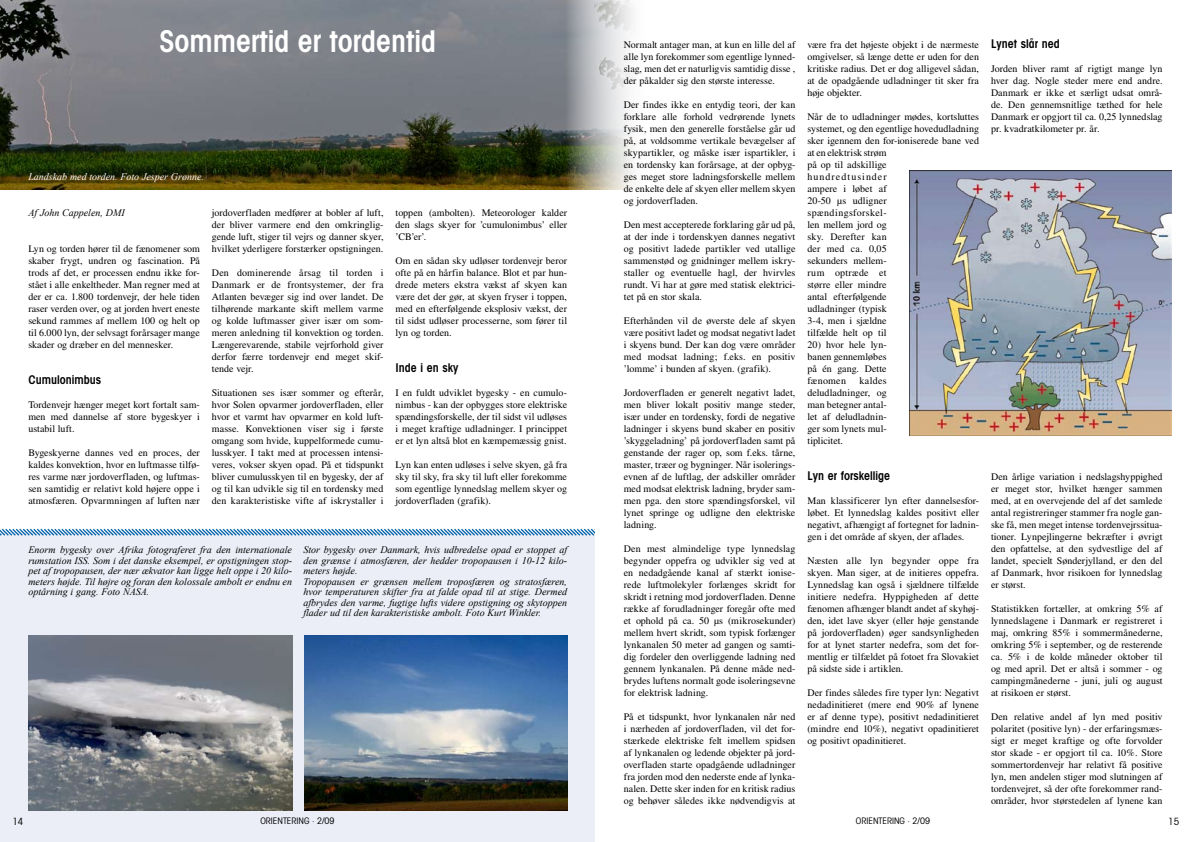
<style>
.page{position:relative;width:1191px;height:842px;background:#fff}
.page>*{position:absolute;margin:0;border:0;box-sizing:border-box;transform-origin:0 0}
.t1{font:600 condensed 30px "Avant Garde";color:#fff}
.t2{font:600 condensed 12px "Avant Garde";color:#000}
.t3{font:10px/12px "Times";color:#000;text-align:justify}
.t4{font:italic 10px/10.5px "Times New Roman";color:#000;text-align:justify}
.t5{font:italic 10px "Times New Roman";color:#fff}
.t6{font:condensed 10px "Avant Garde";color:#000}
.t7{font:condensed 9px "Avant Garde";color:#000}
</style>
<div class="page">
<div style="left:0;top:528px;width:595px;height:314px;background:#eceef7"></div>
<img style="left:0;top:0;width:633px;height:190px">
<img style="left:305px;top:635px;width:262px;height:175px">
<img style="left:28px;top:635px;width:264px;height:176px">
<img style="left:909px;top:170px;width:262px;height:266px">
<h1 class="t1" style="left:159px;top:22px;width:278px">Sommertid er tordentid</h1>
<p class="t5" style="left:28px;top:171px;width:177px">Landskab med torden. Foto Jesper Grønne.</p>
<p class="t4" style="left:28px;top:207px;width:98px">Af John Cappelen, DMI</p>
<p class="t3" style="left:28px;top:243px;width:173px">Lyn og torden hører til de fænomener som skaber frygt, undren og fascination. På trods af det, er processen endnu ikke for&shy;stået i alle enkeltheder. Man regner med at der er ca. 1.800 tordenvejr, der hele tiden raser verden over, og at jorden hvert eneste sekund rammes af mellem 100 og helt op til 6.000 lyn, der selvsagt forårsager mange skader og dræber en del mennesker.</p>
<p class="t2" style="left:28px;top:372px;width:74px">Cumulonimbus</p>
<p class="t3" style="left:28px;top:399px;width:173px">Tordenvejr hænger meget kort fortalt sam&shy;men med dannelse af store bygeskyer i ustabil luft.</p>
<p class="t3" style="left:28px;top:447px;width:173px">Bygeskyerne dannes ved en proces, der kaldes konvektion, hvor en luftmasse tilfø&shy;res varme nær jordoverfladen, og luftmas&shy;sen samtidig er relativt kold højere oppe i atmosfæren. Opvarmningen af luften nær</p>
<p class="t3" style="left:212px;top:207px;width:173px">jordoverfladen medfører at bobler af luft, der bliver varmere end den omkringlig&shy;gende luft, stiger til vejrs og danner skyer, hvilket yderligere forstærker opstigningen.</p>
<p class="t3" style="left:212px;top:267px;width:173px">Den dominerende årsag til torden i Danmark er de frontsystemer, der fra Atlanten bevæger sig ind over landet. De tilhørende markante skift mellem varme og kolde luftmasser giver især om som&shy;meren anledning til konvektion og torden.<br>Længerevarende, stabile vejrforhold giver derfor færre tordenvejr end meget skif&shy;tende vejr.</p>
<p class="t3" style="left:212px;top:387px;width:173px">Situationen ses især sommer og efterår, hvor Solen opvarmer jordoverfladen, eller hvor et varmt hav opvarmer en kold luft&shy;masse. Konvektionen viser sig i første omgang som hvide, kuppelformede cumu&shy;lusskyer. I takt med at processen intensi&shy;veres, vokser skyen opad. På et tidspunkt bliver cumulusskyen til en bygesky, der af og til kan udvikle sig til en tordensky med den karakteristiske vifte af iskrystaller i</p>
<p class="t3" style="left:395px;top:207px;width:173px">toppen (ambolten). Meteorologer kalder den slags skyer for ’cumulonimbus’ eller ’CB’er’.</p>
<p class="t3" style="left:395px;top:255px;width:173px">Om en sådan sky udløser tordenvejr beror ofte på en hårfin balance. Blot et par hun&shy;drede meters ekstra vækst af skyen kan være det der gør, at skyen fryser i toppen, med en efterfølgende eksplosiv vækst, der til sidst udløser processerne, som fører til lyn og torden.</p>
<p class="t2" style="left:395px;top:360px;width:64px">Inde i en sky</p>
<p class="t3" style="left:395px;top:387px;width:173px">I en fuldt udviklet bygesky - en cumulo&shy;nimbus - kan der opbygges store elektriske spændingsforskelle, der til sidst vil udløses i meget kraftige udladninger. I princippet er et lyn altså blot en kæmpemæssig gnist.</p>
<p class="t3" style="left:395px;top:459px;width:173px">Lyn kan enten udløses i selve skyen, gå fra sky til sky, fra sky til luft eller forekomme som egentlige lynnedslag mellem skyer og jordoverfladen (grafik).</p>
<p class="t4" style="left:28px;top:544px;width:265px">Enorm bygesky over Afrika fotograferet fra den internationale rumstation ISS. Som i det danske eksempel, er opstigningen stop&shy;pet af tropopausen, der nær ækvator kan ligge helt oppe i 20 kilo&shy;meters højde. Til højre og foran den kolossale ambolt er endnu en optårning i gang. Foto NASA.</p>
<p class="t4" style="left:303px;top:544px;width:265px;text-align:left">Stor bygesky over Danmark, hvis udbredelse opad er stoppet af den grænse i atmosfæren, der hedder tropopausen i 10-12 kilo&shy;meters højde.<br>Tropopausen er grænsen mellem troposfæren og stratosfæren, hvor temperaturen skifter fra at falde opad til at stige. Dermed afbrydes den varme, fugtige lufts videre opstigning og skytoppen flader ud til den karakteristiske ambolt. Foto Kurt Winkler.</p>
<p class="t3" style="left:624px;top:39px;width:173px">Normalt antager man, at kun en lille del af alle lyn forekommer som egentlige lynned&shy;slag, men det er naturligvis samtidig disse , der påkalder sig den største interesse.</p>
<p class="t3" style="left:624px;top:99px;width:173px">Der findes ikke en entydig teori, der kan forklare alle forhold vedrørende lynets fysik, men den generelle forståelse går ud på, at voldsomme vertikale bevægelser af skypartikler, og måske især ispartikler, i en tordensky kan forårsage, at der opbyg&shy;ges meget store ladningsforskelle mellem de enkelte dele af skyen eller mellem skyen og jordoverfladen.</p>
<p class="t3" style="left:624px;top:219px;width:173px">Den mest accepterede forklaring går ud på, at der inde i tordenskyen dannes negativt og positivt ladede partikler ved utallige sammenstød og gnidninger mellem iskry&shy;staller og eventuelle hagl, der hvirvles rundt. Vi har at gøre med statisk elektrici&shy;tet på en stor skala.</p>
<p class="t3" style="left:624px;top:315px;width:173px">Efterhånden vil de øverste dele af skyen være positivt ladet og modsat negativt ladet i skyens bund. Der kan dog være områder med modsat ladning; f.eks. en positiv ’lomme’ i bunden af skyen. (grafik).</p>
<p class="t3" style="left:624px;top:387px;width:173px">Jordoverfladen er generelt negativt ladet, men bliver lokalt positiv mange steder, især under en tordensky, fordi de negative ladninger i skyens bund skaber en positiv ’skyggeladning’ på jordoverfladen samt på genstande der rager op, som f.eks. tårne, master, træer og bygninger. Når isolerings&shy;evnen af de luftlag, der adskiller områder med modsat elektrisk ladning, bryder sam&shy;men pga. den store spændingsforskel, vil lynet springe og udligne den elektriske ladning.</p>
<p class="t3" style="left:624px;top:543px;width:173px">Den mest almindelige type lynnedslag begynder oppefra og udvikler sig ved at en nedadgående kanal af stærkt ionise&shy;rede luftmolekyler forlænges skridt for skridt i retning mod jordoverfladen. Denne række af forudladninger foregår ofte med et ophold på ca. 50 µs (mikrosekunder) mellem hvert skridt, som typisk forlænger lynkanalen 50 meter ad gangen og samti&shy;dig fordeler den overliggende ladning ned gennem lynkanalen. På denne måde ned&shy;brydes luftens normalt gode isoleringsevne for elektrisk ladning.</p>
<p class="t3" style="left:624px;top:711px;width:173px">På et tidspunkt, hvor lynkanalen når ned i nærheden af jordoverfladen, vil det for&shy;stærkede elektriske felt imellem spidsen af lynkanalen og ledende objekter på jord&shy;overfladen starte opadgående udladninger fra jorden mod den nederste ende af lynka&shy;nalen. Dette sker inden for en kritisk radius og behøver således ikke nødvendigvis at</p>
<p class="t3" style="left:807px;top:39px;width:173px">være fra det højeste objekt i de nærmeste omgivelser, så længe dette er uden for den kritiske radius. Det er dog alligevel sådan, at de opadgående udladninger tit sker fra høje objekter.</p>
<p class="t3" style="left:807px;top:111px;width:173px;text-align:left">Når de to udladninger mødes, kortsluttes systemet, og den egentlige hovedudladning sker igennem den for-ioniserede bane ved at en elektrisk strøm<br>på op til adskillige<br>hundredtusinder<br>ampere i løbet af<br>20-50 µs udligner<br>spændingsforskel-<br>len mellem jord og<br>sky. Derefter kan<br>der med ca. 0,05<br>sekunders mellem-<br>rum optræde et<br>større eller mindre<br>antal efterfølgende<br>udladninger (typisk<br>3-4, men i sjældne<br>tilfælde helt op til</p>
<p class="t3" style="left:807px;top:339px;width:81px">20) hvor hele lyn&shy;banen gennemløbes på én gang. Dette fænomen</p>
<p class="t3" style="left:807px;top:375px;width:81px;text-indent:52px">kaldes deludladninger, og man betegner antal&shy;let af deludladnin&shy;ger som lynets mul&shy;tiplicitet.</p>
<p class="t2" style="left:807px;top:468px;width:84px">Lyn er forskellige</p>
<p class="t3" style="left:807px;top:495px;width:173px">Man klassificerer lyn efter dannelsesfor&shy;løbet. Et lynnedslag kaldes positivt eller negativt, afhængigt af fortegnet for ladnin&shy;gen i det område af skyen, der aflades.</p>
<p class="t3" style="left:807px;top:555px;width:173px">Næsten alle lyn begynder oppe fra skyen. Man siger, at de initieres oppefra.<br>Lynnedslag kan også i sjældnere tilfælde initiere nedefra. Hyppigheden af dette fænomen afhænger blandt andet af skyhøj&shy;den, idet lave skyer (eller høje genstande på jordoverfladen) øger sandsynligheden for at lynet starter nedefra, som det for&shy;mentlig er tilfældet på fotoet fra Slovakiet på sidste side i artiklen.</p>
<p class="t3" style="left:807px;top:687px;width:173px">Der findes således fire typer lyn: Negativt nedadinitieret (mere end 90% af lynene er af denne type), positivt nedadinitieret (mindre end 10%), negativt opadinitieret og positivt opadinitieret.</p>
<p class="t2" style="left:991px;top:36px;width:70px">Lynet slår ned</p>
<p class="t3" style="left:991px;top:63px;width:173px">Jorden bliver ramt af rigtigt mange lyn hver dag. Nogle steder mere end andre.<br>Danmark er ikke et særligt udsat områ&shy;de. Den gennemsnitlige tæthed for hele Danmark er opgjort til ca. 0,25 lynnedslag pr. kvadratkilometer pr. år.</p>
<p class="t3" style="left:991px;top:471px;width:173px">Den årlige variation i nedslagshyppighed er meget stor, hvilket hænger sammen med, at en overvejende del af det samlede antal registreringer stammer fra nogle gan&shy;ske få, men meget intense tordenvejrssitua&shy;tioner. Lynpejlingerne bekræfter i øvrigt den opfattelse, at den sydvestlige del af landet, specielt Sønderjylland, er den del af Danmark, hvor risikoen for lynnedslag er størst.</p>
<p class="t3" style="left:991px;top:603px;width:173px">Statistikken fortæller, at omkring 5% af lynnedslagene i Danmark er registreret i maj, omkring 85% i sommermånederne, omkring 5% i september, og de resterende ca. 5% i de kolde måneder oktober til og med april. Det er altså i sommer - og campingmånederne - juni, juli og august at risikoen er størst.</p>
<p class="t3" style="left:991px;top:711px;width:173px">Den relative andel af lyn med positiv polaritet (positive lyn) - der erfaringsmæs&shy;sigt er meget kraftige og ofte forvolder stor skade - er opgjort til ca. 10%. Store sommertordenvejr har relativt få positive lyn, men andelen stiger mod slutningen af tordenvejret, så der ofte forekommer rand&shy;områder, hvor størstedelen af lynene kan</p>
<p class="t6" style="left:12px;top:815px;width:13px">14</p>
<p class="t7" style="left:260px;top:815px;width:76px">ORIENTERING · 2/09</p>
<p class="t7" style="left:856px;top:815px;width:76px">ORIENTERING · 2/09</p>
<p class="t6" style="left:1168px;top:815px;width:13px">15</p>
</div>
